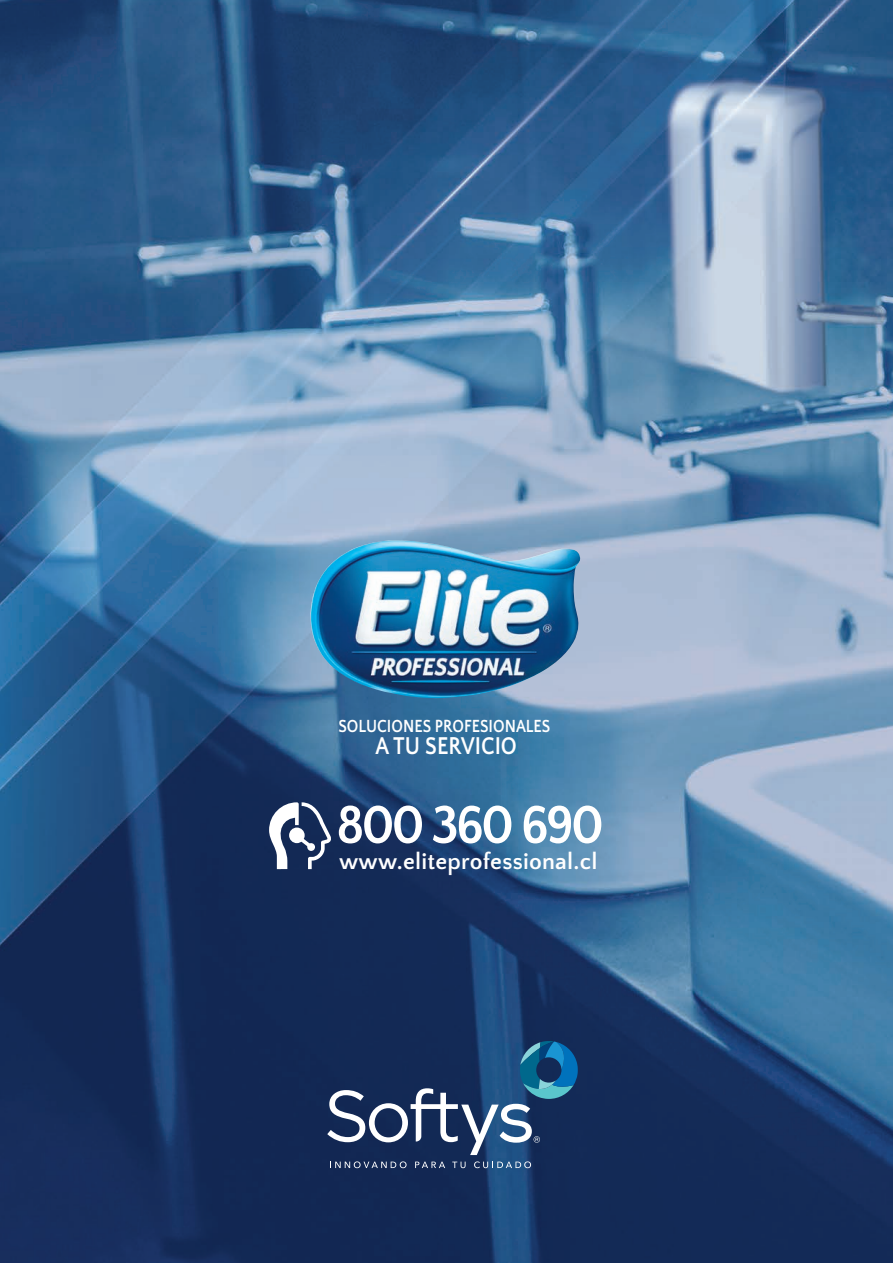
<style>
.page{position:relative;width:893px;height:1263px;background:#fff}
.page>*{position:absolute;margin:0;border:0;box-sizing:border-box;transform-origin:0 0}
.t1{font:700 56.1px "Quattrocento Sans";letter-spacing:-.06em;color:#fff;scale:.93 1}
.t2{font:700 25.5px "Quattrocento Sans";color:#fff;scale:.85 1}
.t3{font:700 23.4px "Quattrocento Sans";letter-spacing:.01em;color:#fff}
.t4{font:700 18.45px "Quattrocento Sans";color:#fff;scale:.85 1}
</style>
<div class="page">
<img style="left:0;top:0;width:893px;height:1263px">
<img style="left:309px;top:540px;width:271px;height:159px">
<svg style="left:269px;top:802px;width:62px;height:67px"></svg>
<svg style="left:330px;top:1161px;width:77px;height:7px"></svg>
<svg style="left:415px;top:1161px;width:30px;height:7px"></svg>
<svg style="left:452px;top:1161px;width:14px;height:7px"></svg>
<svg style="left:474px;top:1161px;width:57px;height:7px"></svg>
<svg style="left:327px;top:1041px;width:251px;height:114px;background:#2f4e76"></svg>
<p class="t4" style="left:338px;top:716px;width:251px">SOLUCIONES PROFESIONALES</p>
<p class="t2" style="left:376px;top:732px;width:168px">A TU SERVICIO</p>
<h1 class="t1" style="left:336px;top:795px;width:289px">800 360 690</h1>
<p class="t3" style="left:339px;top:849px;width:260px">www.eliteprofessional.cl</p>
</div>
